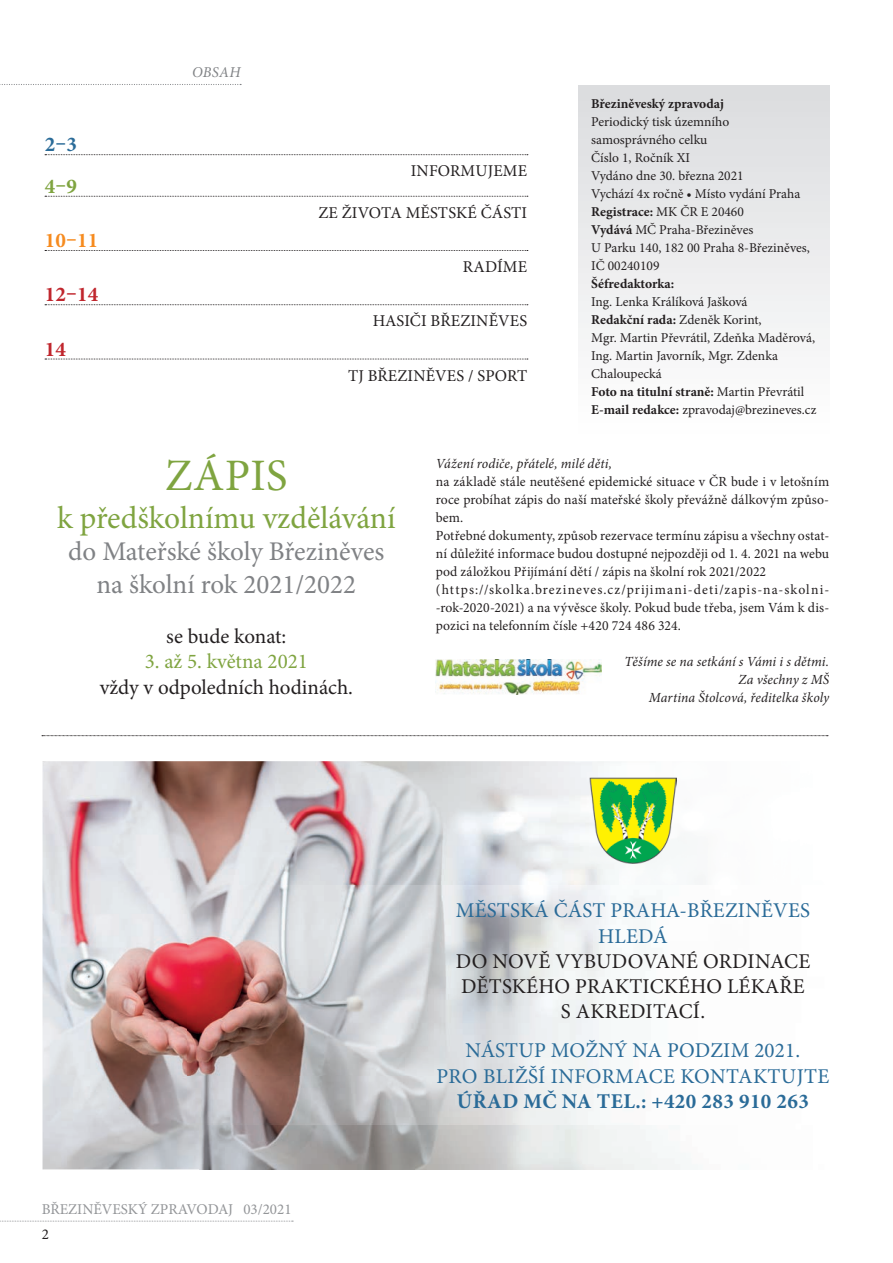
<style>
.page{position:relative;width:893px;height:1263px;background:#fff}
.page>*{position:absolute;margin:0;border:0;box-sizing:border-box;transform-origin:0 0}
.t1{font:45px "Minion Pro";letter-spacing:.01em;color:#7fa440}
.t2{font:31.5px "Minion Pro";color:#7fa440}
.t3{font:27px/32.4px "Minion Pro";letter-spacing:-.005em;color:#808285;text-align:center}
.t4{font:21px/25.2px "Minion Pro";color:#231f20;text-align:center}
.t5{font:21px/25.2px "Minion Pro";letter-spacing:.01em;color:#2a6b98;text-align:center}
.t6{font:700 21px "Minion Pro";letter-spacing:.02em;color:#2a6b98}
.t7{font:21px "Minion Pro";color:#7fa440}
.t8{font:700 21px "Minion Pro";color:#c0262d}
.t9{font:700 21px "Minion Pro";color:#f68b1f}
.t10{font:700 21px "Minion Pro";color:#7fa440}
.t11{font:16.5px "Minion Pro";letter-spacing:.01em;color:#231f20}
.t12{font:15px "Minion Pro";color:#939598}
.t13{font:italic 15px "Minion Pro";letter-spacing:.02em;color:#808285}
.t14{font:15px "Minion Pro";color:#231f20}
.t15{font:13.95px/18px "Minion Pro";letter-spacing:.01em;color:#231f20}
.t16{font:italic 13.95px/18px "Minion Pro";letter-spacing:.005em;color:#231f20;text-align:right}
.t17{font:13.5px/18px "Minion Pro";color:#231f20}
.t18{font:700 13.5px "Minion Pro";color:#231f20}
.s1{font-weight:700}
</style>
<div class="page">
<svg style="left:0;top:1221px;width:293px;height:1px"></svg>
<div style="left:579px;top:85px;width:250px;height:349px;background:linear-gradient(to bottom,#dbdcde,#fefefe)"></div>
<svg style="left:0;top:84px;width:241px;height:1px"></svg>
<svg style="left:45px;top:154px;width:483px;height:1px"></svg>
<svg style="left:45px;top:196px;width:483px;height:1px"></svg>
<svg style="left:45px;top:250px;width:483px;height:1px"></svg>
<svg style="left:45px;top:304px;width:483px;height:1px"></svg>
<svg style="left:45px;top:359px;width:483px;height:1px"></svg>
<img style="left:436px;top:660px;width:165px;height:34px">
<img style="left:676px;top:777px;width:27px;height:108px">
<img style="left:43px;top:761px;width:567px;height:51px">
<img style="left:43px;top:812px;width:572px;height:102px">
<img style="left:43px;top:914px;width:156px;height:255px">
<img style="left:199px;top:1125px;width:482px;height:44px">
<img style="left:590px;top:777px;width:86px;height:87px">
<img style="left:187px;top:885px;width:461px;height:240px">
<svg style="left:42px;top:735px;width:786px;height:1px"></svg>
<h3 class="t6" style="left:45px;top:130px;width:34px">2–3</h3>
<h3 class="t10" style="left:45px;top:171px;width:34px">4–9</h3>
<h3 class="t9" style="left:45px;top:226px;width:55px">10–11</h3>
<h3 class="t8" style="left:45px;top:280px;width:55px">12–14</h3>
<h3 class="t8" style="left:45px;top:334px;width:23px">14</h3>
<p class="t13" style="left:192px;top:62px;width:50px">OBSAH</p>
<p class="t11" style="left:411px;top:160px;width:118px">INFORMUJEME</p>
<p class="t11" style="left:318px;top:202px;width:210px">ZE ŽIVOTA MĚSTSKÉ ČÁSTI</p>
<p class="t11" style="left:463px;top:256px;width:66px">RADÍME</p>
<p class="t11" style="left:373px;top:310px;width:156px">HASIČI BŘEZINĚVES</p>
<p class="t11" style="left:348px;top:364px;width:181px">TJ BŘEZINĚVES / SPORT</p>
<p class="t18" style="left:591px;top:94px;width:134px">Březiněveský zpravodaj</p>
<p class="t17" style="left:591px;top:113px;width:220px">Periodický tisk územního samosprávného celku<br>Číslo 1, Ročník XI<br>Vydáno dne 30. března 2021<br>Vychází 4x ročně • Místo vydání Praha<br><span class="s1">Registrace:</span> MK ČR E 20460<br><span class="s1">Vydává</span> MČ Praha-Březiněves<br>U Parku 140, 182 00 Praha 8-Březiněves,<br>IČ 00240109</p>
<p class="t18" style="left:591px;top:274px;width:84px">Šéfredaktorka:</p>
<p class="t17" style="left:591px;top:293px;width:227px">Ing. Lenka Králíková Jašková<br><span class="s1">Redakční rada:</span> Zdeněk Korint,<br>Mgr. Martin Převrátil, Zdeňka Maděrová, Ing. Martin Javorník, Mgr. Zdenka Chaloupecká<br><span class="s1">Foto na titulní straně:</span> Martin Převrátil <span class="s1">E-mail redakce:</span> zpravodaj@brezineves.cz</p>
<h1 class="t1" style="left:165px;top:446px;width:124px">ZÁPIS</h1>
<h2 class="t2" style="left:57px;top:497px;width:340px">k předškolnímu vzdělávání</h2>
<h3 class="t3" style="left:68px;top:536px;width:318px">do Mateřské školy Březiněves na školní rok 2021/2022</h3>
<h3 class="t4" style="left:166px;top:624px;width:122px">se bude konat:</h3>
<h3 class="t7" style="left:145px;top:648px;width:165px">3. až 5. května 2021</h3>
<h3 class="t4" style="left:100px;top:674px;width:255px">vždy v odpoledních hodinách.</h3>
<p class="t16" style="left:436px;top:455px;width:178px">Vážení rodiče, přátelé, milé děti,</p>
<p class="t15" style="left:436px;top:473px;width:395px">na základě stále neutěšené epidemické situace v ČR bude i v letošním roce probíhat zápis do naší mateřské školy převážně dálkovým způso&shy;bem.<br>Potřebné dokumenty, způsob rezervace termínu zápisu a všechny ostat&shy;ní důležité informace budou dostupné nejpozději od 1. 4. 2021 na webu pod záložkou Přijímání dětí / zápis na školní rok 2021/2022 (https://skolka.brezineves.cz/prijimani-deti/zapis-na-skolni--rok-2020-2021) a na vývěsce školy. Pokud bude třeba, jsem Vám k dis&shy;pozici na telefonním čísle +420 724 486 324.</p>
<p class="t16" style="left:624px;top:652px;width:206px">Těšíme se na setkání s Vámi i s dětmi.<br>Za všechny z MŠ<br>Martina Štolcová, ředitelka školy</p>
<p class="t12" style="left:42px;top:1199px;width:251px">BŘEZINĚVESKÝ ZPRAVODAJ 03/2021</p>
<p class="t14" style="left:42px;top:1224px;width:9px">2</p>
<h3 class="t5" style="left:456px;top:898px;width:356px">MĚSTSKÁ ČÁST PRAHA-BŘEZINĚVES<br>HLEDÁ</h3>
<h3 class="t4" style="left:456px;top:948px;width:356px">DO NOVĚ VYBUDOVANÉ ORDINACE<br>DĚTSKÉHO PRAKTICKÉHO LÉKAŘE<br>S AKREDITACÍ.</h3>
<h3 class="t5" style="left:436px;top:1038px;width:394px">NÁSTUP MOŽNÝ NA PODZIM 2021.<br>PRO BLIŽŠÍ INFORMACE KONTAKTUJTE</h3>
<h3 class="t6" style="left:457px;top:1086px;width:353px">ÚŘAD MČ NA TEL.: +420 283 910 263</h3>
</div>
